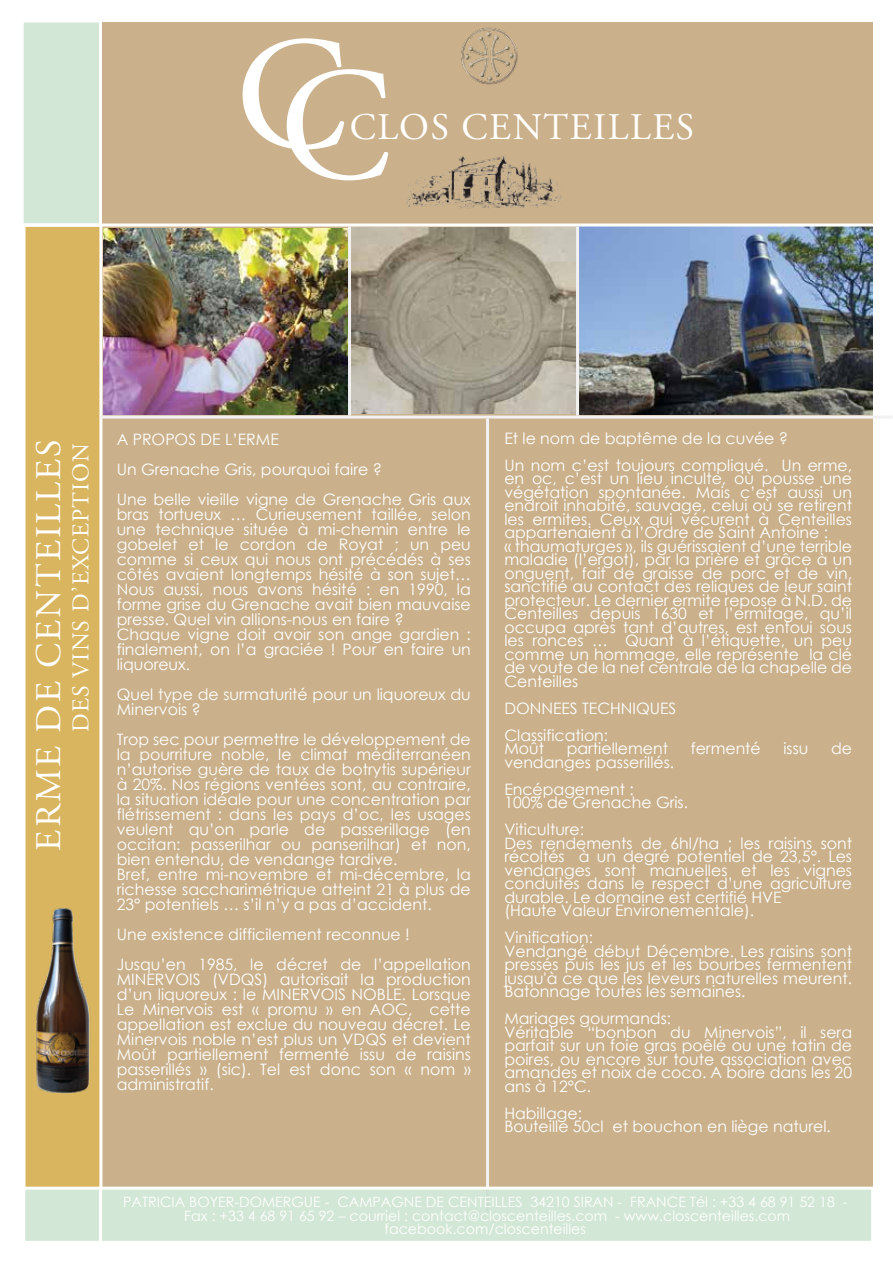
<style>
.page{position:relative;width:893px;height:1263px;background:#fff}
.page>*{position:absolute;margin:0;border:0;box-sizing:border-box;transform-origin:0 0}
.t1{font:160.65px "Adobe Garamond Pro";color:#fff}
.t2{font:37.5px "Adobe Garamond Pro";letter-spacing:.04em;color:#fff}
.t3{font:36px "Adobe Garamond Pro";letter-spacing:.06em;color:#fff}
.t4{font:24px "Adobe Garamond Pro";letter-spacing:.04em;color:#fff}
.t5{font:15.75px/13.5px "Century Gothic";color:#fff}
.t6{font:14.25px/13.5px "Century Gothic";color:#fff;text-align:center}
</style>
<div class="page">
<div style="left:102px;top:22px;width:771px;height:1166px;background:#cab18b"></div>
<div style="left:24px;top:225px;width:77px;height:964px;background:#d8b55e"></div>
<div style="left:22px;top:224px;width:80px;height:966px;border:3px solid #fff"></div>
<img style="left:461px;top:27px;width:57px;height:58px">
<hr style="left:486px;top:418px;width:3px;height:794px;background:#f1f1f2">
<hr style="left:100px;top:416px;width:792px;height:2px;background:#f1f1f2">
<img style="left:406px;top:156px;width:156px;height:52px">
<div style="left:24px;top:1188px;width:849px;height:54px;background:#d2e7d5"></div>
<div style="left:22px;top:1187px;width:852px;height:57px;border:3px solid #fff"></div>
<hr style="left:99px;top:1186px;width:3px;height:60px;background:#fff">
<img style="left:103px;top:228px;width:245px;height:187px">
<img style="left:352px;top:227px;width:224px;height:186px">
<img style="left:579px;top:227px;width:293px;height:188px">
<img style="left:22px;top:905px;width:80px;height:190px">
<div style="left:22px;top:21px;width:78px;height:204px;background:#d2e7d5"></div>
<div style="left:21px;top:19px;width:81px;height:207px;border:3px solid #fff"></div>
<hr style="left:14px;top:224px;width:859px;height:2px;background:#fff">
<hr style="left:348px;top:226px;width:3px;height:190px;background:#f1f1f2">
<hr style="left:576px;top:226px;width:3px;height:190px;background:#f1f1f2">
<h1 class="t1" style="left:236px;top:15px;width:157px">CC</h1>
<h2 class="t2" style="left:350px;top:105px;width:346px">CLOS CENTEILLES</h2>
<h3 class="t3" style="left:27px;top:851px;width:413px;rotate:-90deg">ERME DE CENTEILLES</h3>
<h3 class="t4" style="left:66px;top:732px;width:291px;rotate:-90deg">DES VINS D’EXCEPTION</h3>
<p class="t5" style="left:117px;top:424px;width:356px;line-height:30px">A PROPOS DE L’ERME<br>Un Grenache Gris, pourquoi faire ?<br>Une belle vieille vigne de Grenache Gris aux</p>
<p class="t5" style="left:117px;top:507px;width:356px;line-height:15px">bras tortueux … Curieusement taillée, selon une technique située à mi-chemin entre le gobelet et le cordon de Royat ; un peu comme si ceux qui nous ont précédés à ses côtés avaient longtemps hésité à son sujet… Nous aussi, nous avons hésité : en 1990, la forme grise du Grenache avait bien mauvaise presse. Quel vin allions-nous en faire ?<br>Chaque vigne doit avoir son ange gardien : finalement, on l’a graciée ! Pour en faire un liquoreux.</p>
<p class="t5" style="left:117px;top:687px;width:356px;line-height:15px">Quel type de surmaturité pour un liquoreux du<br>Minervois ?</p>
<p class="t5" style="left:117px;top:732px;width:356px;line-height:15px">Trop sec pour permettre le développement de la pourriture noble, le climat méditerranéen n’autorise guère de taux de botrytis supérieur à 20%. Nos régions ventées sont, au contraire, la situation idéale pour une concentration par flétrissement : dans les pays d’oc, les usages veulent qu’on parle de passerillage (en occitan: passerilhar ou panserilhar) et non, bien entendu, de vendange tardive.<br>Bref, entre mi-novembre et mi-décembre, la richesse saccharimétrique atteint 21 à plus de 23° potentiels … s’il n’y a pas d’accident.</p>
<p class="t5" style="left:117px;top:919px;width:356px;line-height:30px">Une existence difficilement reconnue !<br>Jusqu’en 1985, le décret de l’appellation</p>
<p class="t5" style="left:117px;top:972px;width:356px;line-height:15px;text-align:justify">MINERVOIS (VDQS) autorisait la production d’un liquoreux : le MINERVOIS NOBLE. Lorsque Le Minervois est « promu » en AOC, cette appellation est exclue du nouveau décret. Le Minervois noble n’est plus un VDQS et devient Moût partiellement fermenté issu de raisins passerillés » (sic). Tel est donc son « nom » administratif.</p>
<p class="t5" style="left:504px;top:424px;width:349px;line-height:27px">Et le nom de baptême de la cuvée ?<br>Un nom c’est toujours compliqué. Un erme,</p>
<p class="t5" style="left:504px;top:471px;width:349px">en oc, c’est un lieu inculte, où pousse une végétation spontanée. Mais c’est aussi un endroit inhabité, sauvage, celui où se retirent les ermites. Ceux qui vécurent à Centeilles appartenaient à l’Ordre de Saint Antoine :<br>« thaumaturges », ils guérissaient d’une terrible maladie (l’ergot), par la prière et grâce à un onguent, fait de graisse de porc et de vin, sanctifié au contact des reliques de leur saint protecteur. Le dernier ermite repose à N.D. de Centeilles depuis 1630 et l’ermitage, qu’il occupa après tant d’autres, est enfoui sous les ronces … Quant à l’étiquette, un peu comme un hommage, elle représente la clé de voute de la nef centrale de la chapelle de Centeilles</p>
<p class="t5" style="left:504px;top:694px;width:174px;line-height:27px">DONNEES TECHNIQUES<br>Classification:</p>
<p class="t5" style="left:504px;top:741px;width:41px">Moût</p>
<p class="t5" style="left:567px;top:741px;width:103px">partiellement</p>
<p class="t5" style="left:691px;top:741px;width:72px">fermenté</p>
<p class="t5" style="left:783px;top:741px;width:26px">issu</p>
<p class="t5" style="left:831px;top:741px;width:23px">de</p>
<p class="t5" style="left:504px;top:748px;width:171px;line-height:27px">vendanges passerillés.<br>Encépagement :</p>
<p class="t5" style="left:504px;top:789px;width:185px;line-height:27px">100% de Grenache Gris.<br>Viticulture:</p>
<p class="t5" style="left:504px;top:836px;width:349px">Des rendements de 6hl/ha ; les raisins sont récoltés à un degré potentiel de 23,5°. Les vendanges sont manuelles et les vignes conduites dans le respect d’une agriculture durable. Le domaine est certifié HVE<br>(Haute Valeur Environementale).</p>
<p class="t5" style="left:504px;top:930px;width:349px">Vinification:<br>Vendangé début Décembre. Les raisins sont pressés puis les jus et les bourbes fermentent jusqu'à ce que les leveurs naturelles meurent.<br>Batonnage toutes les semaines.</p>
<p class="t5" style="left:504px;top:1011px;width:349px">Mariages gourmands:<br>Véritable “bonbon du Minervois”, il sera parfait sur un foie gras poêlé ou une tatin de poires, ou encore sur toute association avec amandes et noix de coco. A boire dans les 20 ans à 12°C.</p>
<p class="t5" style="left:504px;top:1106px;width:328px">Habillage:<br>Bouteille 50cl et bouchon en liège naturel.</p>
<p class="t6" style="left:123px;top:1195px;width:726px">PATRICIA BOYER-DOMERGUE - CAMPAGNE DE CENTEILLES 34210 SIRAN - FRANCE Tél : +33 4 68 91 52 18 -<br>Fax : +33 4 68 91 65 92 – courriel : contact@closcenteilles.com - www.closcenteilles.com facebook.com/closcenteilles</p>
</div>
